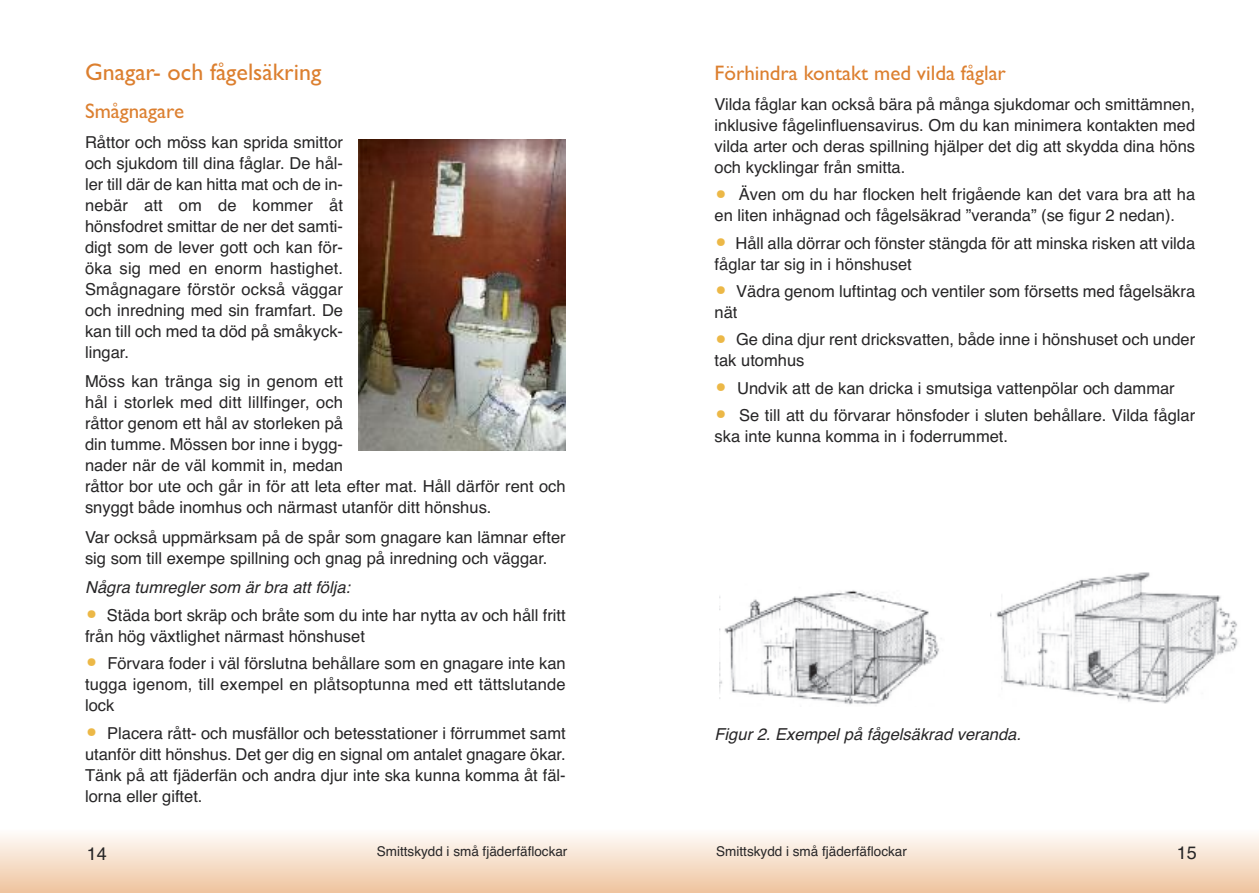
<style>
.page{position:relative;width:1259px;height:893px;background:#fff}
.page>*{position:absolute;margin:0;border:0;box-sizing:border-box;transform-origin:0 0}
.t1{font:24px "Gill Sans";color:#dc7f2f}
.t2{font:21px "Gill Sans";color:#dc7f2f}
.t3{font:18px "Helvetica";color:#272627}
.t4{font:16.5px/21px "Helvetica";color:#272627}
.t5{font:italic 16.5px "Helvetica";color:#272627}
.t6{font:13.5px "Helvetica";color:#272627}
.s1{font-size:36px;color:#ecb847}
</style>
<div class="page">
<div style="left:0;top:829px;width:1259px;height:64px;background:linear-gradient(to bottom,#fffdfc,#efc49f)"></div>
<img style="left:358px;top:140px;width:208px;height:311px">
<img style="left:719px;top:590px;width:223px;height:116px">
<img style="left:990px;top:572px;width:248px;height:132px">
<h1 class="t1" style="left:85px;top:58px;width:238px">Gnagar- och fågelsäkring</h1>
<p class="t2" style="left:85px;top:99px;width:101px">Smågnagare</p>
<p class="t4" style="left:85px;top:132px;width:259px;text-align:justify">Råttor och möss kan sprida smittor och sjukdom till dina fåglar. De hål&shy;ler till där de kan hitta mat och de in&shy;nebär att om de kommer åt hönsfodret smittar de ner det samti&shy;digt som de lever gott och kan för&shy;öka sig med en enorm hastighet.<br>Smågnagare förstör också väggar och inredning med sin framfart. De kan till och med ta död på småkyck&shy;lingar.</p>
<p class="t4" style="left:85px;top:371px;width:482px">Möss kan tränga sig in genom ett<br>hål i storlek med ditt lillfinger, och<br>råttor genom ett hål av storleken på<br>din tumme. Mössen bor inne i bygg-<br>nader när de väl kommit in, medan<br>råttor bor ute och går in för att leta efter mat. Håll därför rent och snyggt både inomhus och närmast utanför ditt hönshus.</p>
<p class="t4" style="left:85px;top:527px;width:482px">Var också uppmärksam på de spår som gnagare kan lämnar efter sig som till exempe spillning och gnag på inredning och väggar.</p>
<p class="t5" style="left:85px;top:578px;width:267px">Några tumregler som är bra att följa:</p>
<p class="t4" style="left:85px;top:605px;width:482px"><span class="s1">•</span> Städa bort skräp och bråte som du inte har nytta av och håll fritt från hög växtlighet närmast hönshuset</p>
<p class="t4" style="left:85px;top:653px;width:482px;text-align:justify"><span class="s1">•</span> Förvara foder i väl förslutna behållare som en gnagare inte kan tugga igenom, till exempel en plåtsoptunna med ett tättslutande lock</p>
<p class="t4" style="left:85px;top:722px;width:482px;text-align:justify"><span class="s1">•</span> Placera rått- och musfällor och betesstationer i förrummet samt utanför ditt hönshus. Det ger dig en signal om antalet gnagare ökar.<br>Tänk på att fjäderfän och andra djur inte ska kunna komma åt fäl&shy;lorna eller giftet.</p>
<p class="t2" style="left:714px;top:61px;width:293px">Förhindra kontakt med vilda fåglar</p>
<p class="t4" style="left:714px;top:94px;width:482px;text-align:justify">Vilda fåglar kan också bära på många sjukdomar och smittämnen, inklusive fågelinfluensavirus. Om du kan minimera kontakten med vilda arter och deras spillning hjälper det dig att skydda dina höns och kycklingar från smitta.</p>
<p class="t4" style="left:714px;top:184px;width:482px"><span class="s1">•</span> Även om du har flocken helt frigående kan det vara bra att ha en liten inhägnad och fågelsäkrad ”veranda” (se figur 2 nedan).</p>
<p class="t4" style="left:714px;top:232px;width:482px"><span class="s1">•</span> Håll alla dörrar och fönster stängda för att minska risken att vilda fåglar tar sig in i hönshuset</p>
<p class="t4" style="left:714px;top:281px;width:482px"><span class="s1">•</span> Vädra genom luftintag och ventiler som försetts med fågelsäkra nät</p>
<p class="t4" style="left:714px;top:329px;width:482px"><span class="s1">•</span> Ge dina djur rent dricksvatten, både inne i hönshuset och under tak utomhus</p>
<p class="t4" style="left:714px;top:378px;width:462px"><span class="s1">•</span> Undvik att de kan dricka i smutsiga vattenpölar och dammar</p>
<p class="t4" style="left:714px;top:405px;width:482px"><span class="s1">•</span> Se till att du förvarar hönsfoder i sluten behållare. Vilda fåglar ska inte kunna komma in i foderrummet.</p>
<p class="t5" style="left:714px;top:724px;width:308px">Figur 2. Exempel på fågelsäkrad veranda.</p>
<p class="t3" style="left:87px;top:843px;width:22px">14</p>
<p class="t6" style="left:377px;top:843px;width:192px">Smittskydd i små fjäderfäflockar</p>
<p class="t6" style="left:716px;top:843px;width:192px">Smittskydd i små fjäderfäflockar</p>
<p class="t3" style="left:1177px;top:842px;width:22px">15</p>
</div>
